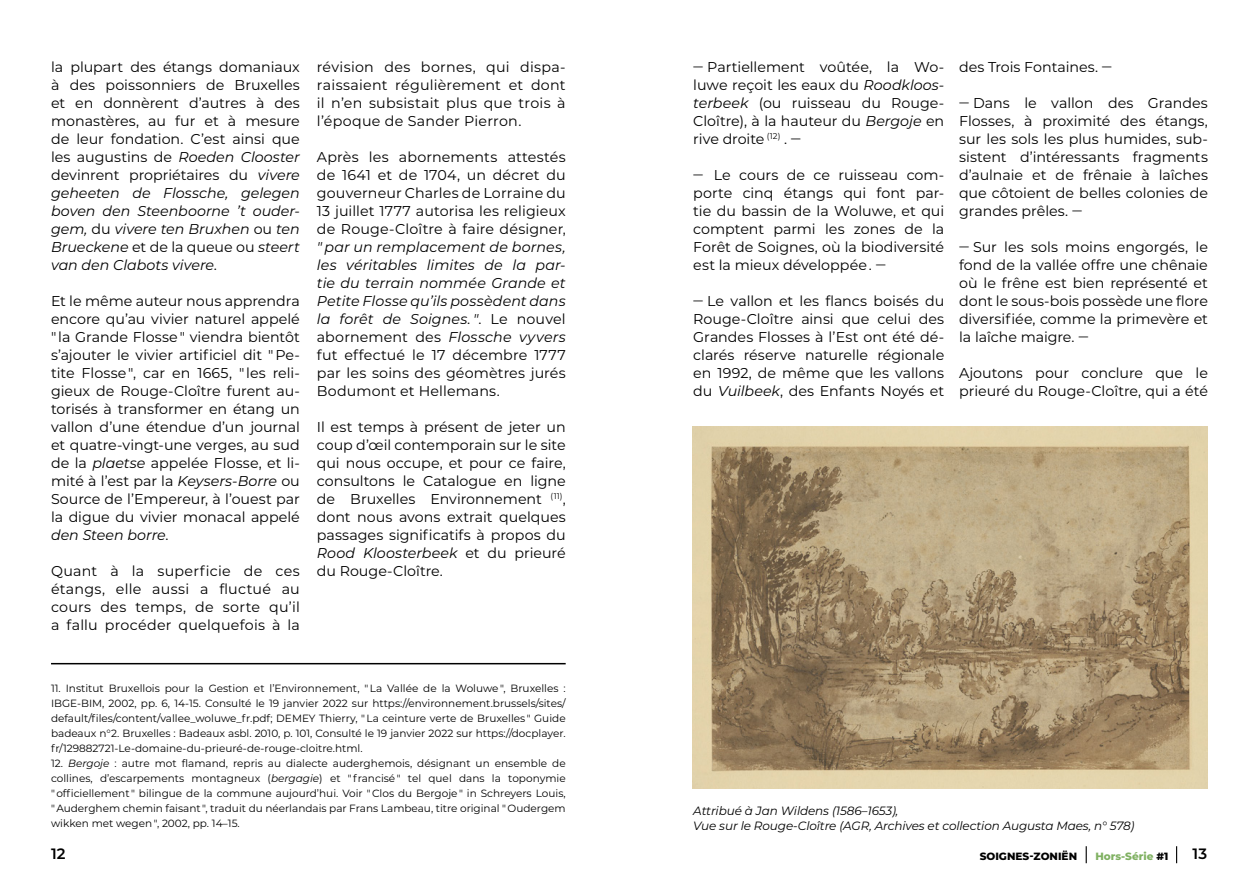
<style>
.page{position:relative;width:1259px;height:893px;background:#fff}
.page>*{position:absolute;margin:0;border:0;box-sizing:border-box;transform-origin:0 0}
.t1{font:600 15px "Montserrat";color:#000}
.t2{font:14.25px/18px "Montserrat";color:#000;text-align:justify}
.t3{font:italic 14.25px/18px "Montserrat";letter-spacing:.01em;color:#000;text-align:justify}
.t4{font:italic 12px/15px "Montserrat";letter-spacing:-.01em;color:#000}
.t5{font:10.5px/15px "Montserrat";color:#000;text-align:justify}
.t6{font:800 10.5px "Montserrat";color:#000}
.t7{font:800 10.5px "Montserrat";color:#80b162}
.s1{font-style:italic}
.s2{font-style:normal}
.s3{color:#000}
</style>
<div class="page">
<svg style="left:1085px;top:846px;width:1px;height:17px"></svg>
<svg style="left:1176px;top:846px;width:1px;height:17px"></svg>
<img style="left:692px;top:427px;width:516px;height:361px">
<hr style="left:51px;top:663px;width:515px;height:1px;background:#000">
<p class="t2" style="left:51px;top:57px;width:250px">la plupart des étangs domaniaux à des poissonniers de Bruxelles et en donnèrent d’autres à des monastères, au fur et à mesure de leur fondation. C’est ainsi que les augustins de <span class="s1">Roeden Clooster </span>devinrent propriétaires du <span class="s1">vivere geheeten de Flossche, gelegen boven den Steenboorne ’t ouder&shy;gem,</span> du <span class="s1">vivere ten Bruxhen</span> ou <span class="s1">ten Brueckene</span> et de la queue ou <span class="s1">steert van den Clabots vivere.</span></p>
<p class="t2" style="left:51px;top:291px;width:250px">Et le même auteur nous apprendra encore qu’au vivier naturel appelé " la Grande Flosse " viendra bientôt s’ajouter le vivier artificiel dit " Pe&shy;tite Flosse ", car en 1665, " les reli&shy;gieux de Rouge-Cloître furent au&shy;torisés à transformer en étang un vallon d’une étendue d’un journal et quatre-vingt-une verges, au sud de la <span class="s1">plaetse</span> appelée Flosse, et li&shy;mité à l’est par la <span class="s1">Keysers-Borre</span> ou Source de l’Empereur, à l’ouest par la digue du vivier monacal appelé <span class="s1">den Steen borre</span>.</p>
<p class="t2" style="left:51px;top:561px;width:250px">Quant à la superficie de ces étangs, elle aussi a fluctué au cours des temps, de sorte qu’il a fallu procéder quelquefois à la</p>
<p class="t2" style="left:317px;top:57px;width:250px">révision des bornes, qui dispa&shy;raissaient régulièrement et dont il n’en subsistait plus que trois à l’époque de Sander Pierron.</p>
<p class="t2" style="left:317px;top:147px;width:250px">Après les abornements attestés de 1641 et de 1704, un décret du gouverneur Charles de Lorraine du 13 juillet 1777 autorisa les religieux de Rouge-Cloître à faire désigner,</p>
<p class="t3" style="left:317px;top:237px;width:250px">" par un remplacement de bornes, les véritables limites de la par&shy;tie du terrain nommée Grande et Petite Flosse qu’ils possèdent dans la forêt de Soignes. "<span class="s2">. Le nouvel abornement des</span> Flossche vyvers <span class="s2">fut effectué le 17 décembre 1777 par les soins des géomètres jurés Bodumont et Hellemans.</span></p>
<p class="t2" style="left:317px;top:417px;width:250px">Il est temps à présent de jeter un coup d’œil contemporain sur le site qui nous occupe, et pour ce faire, consultons le Catalogue en ligne de Bruxelles Environnement <sup>(11)</sup>, dont nous avons extrait quelques passages significatifs à propos du <span class="s1">Rood Kloosterbeek</span> et du prieuré du Rouge-Cloître.</p>
<p class="t5" style="left:51px;top:681px;width:516px">11. Institut Bruxellois pour la Gestion et l’Environnement, " La Vallée de la Woluwe ", Bruxelles :<br>IBGE-BIM, 2002, pp. 6, 14-15. Consulté le 19 janvier 2022 sur https://environnement.brussels/sites/ default/files/content/vallee_woluwe_fr.pdf; DEMEY Thierry, " La ceinture verte de Bruxelles " Guide badeaux n°2. Bruxelles : Badeaux asbl. 2010, p. 101, Consulté le 19 janvier 2022 sur https://docplayer. fr/129882721-Le-domaine-du-prieuré-de-rouge-cloitre.html.</p>
<p class="t5" style="left:51px;top:756px;width:516px">12. <span class="s1">Bergoje</span> : autre mot flamand, repris au dialecte auderghemois, désignant un ensemble de collines, d’escarpements montagneux (<span class="s1">bergagie</span>) et " francisé " tel quel dans la toponymie " officiellement " bilingue de la commune aujourd’hui. Voir " Clos du Bergoje " in Schreyers Louis, " Auderghem chemin faisant ", traduit du néerlandais par Frans Lambeau, titre original " Oudergem wikken met wegen ", 2002, pp. 14–15.</p>
<p class="t2" style="left:693px;top:57px;width:252px">̶ Partiellement voûtée, la Wo&shy;luwe reçoit les eaux du <span class="s1">Roodkloos&shy;terbeek</span> (ou ruisseau du Rouge-Cloître), à la hauteur du <span class="s1">Bergoje</span> en rive droite <sup>(12)</sup> . ̶</p>
<p class="t2" style="left:693px;top:165px;width:252px">̶ Le cours de ce ruisseau com&shy;porte cinq étangs qui font par&shy;tie du bassin de la Woluwe, et qui comptent parmi les zones de la Forêt de Soignes, où la biodiversité est la mieux développée . ̶</p>
<p class="t2" style="left:693px;top:291px;width:252px">̶ Le vallon et les flancs boisés du Rouge-Cloître ainsi que celui des Grandes Flosses à l’Est ont été dé&shy;clarés réserve naturelle régionale en 1992, de même que les vallons du <span class="s1">Vuilbeek</span>, des Enfants Noyés et</p>
<p class="t2" style="left:959px;top:57px;width:156px">des Trois Fontaines. ̶</p>
<p class="t2" style="left:959px;top:93px;width:250px">̶ Dans le vallon des Grandes Flosses, à proximité des étangs, sur les sols les plus humides, sub&shy;sistent d’intéressants fragments d’aulnaie et de frênaie à laîches que côtoient de belles colonies de grandes prêles. ̶</p>
<p class="t2" style="left:959px;top:237px;width:250px">̶ Sur les sols moins engorgés, le fond de la vallée offre une chênaie où le frêne est bien représenté et dont le sous-bois possède une flore diversifiée, comme la primevère et la laîche maigre. ̶</p>
<p class="t2" style="left:959px;top:363px;width:250px">Ajoutons pour conclure que le prieuré du Rouge-Cloître, qui a été</p>
<p class="t4" style="left:693px;top:802px;width:443px">Attribué à Jan Wildens (1586–1653),<br>Vue sur le Rouge-Cloître (AGR, Archives et collection Augusta Maes, n° 578)</p>
<p class="t1" style="left:51px;top:843px;width:16px">12</p>
<p class="t6" style="left:979px;top:848px;width:99px">SOIGNES-ZONIËN</p>
<p class="t7" style="left:1095px;top:848px;width:74px">Hors-Série <span class="s3">#1</span></p>
<p class="t1" style="left:1192px;top:843px;width:16px">13</p>
</div>
